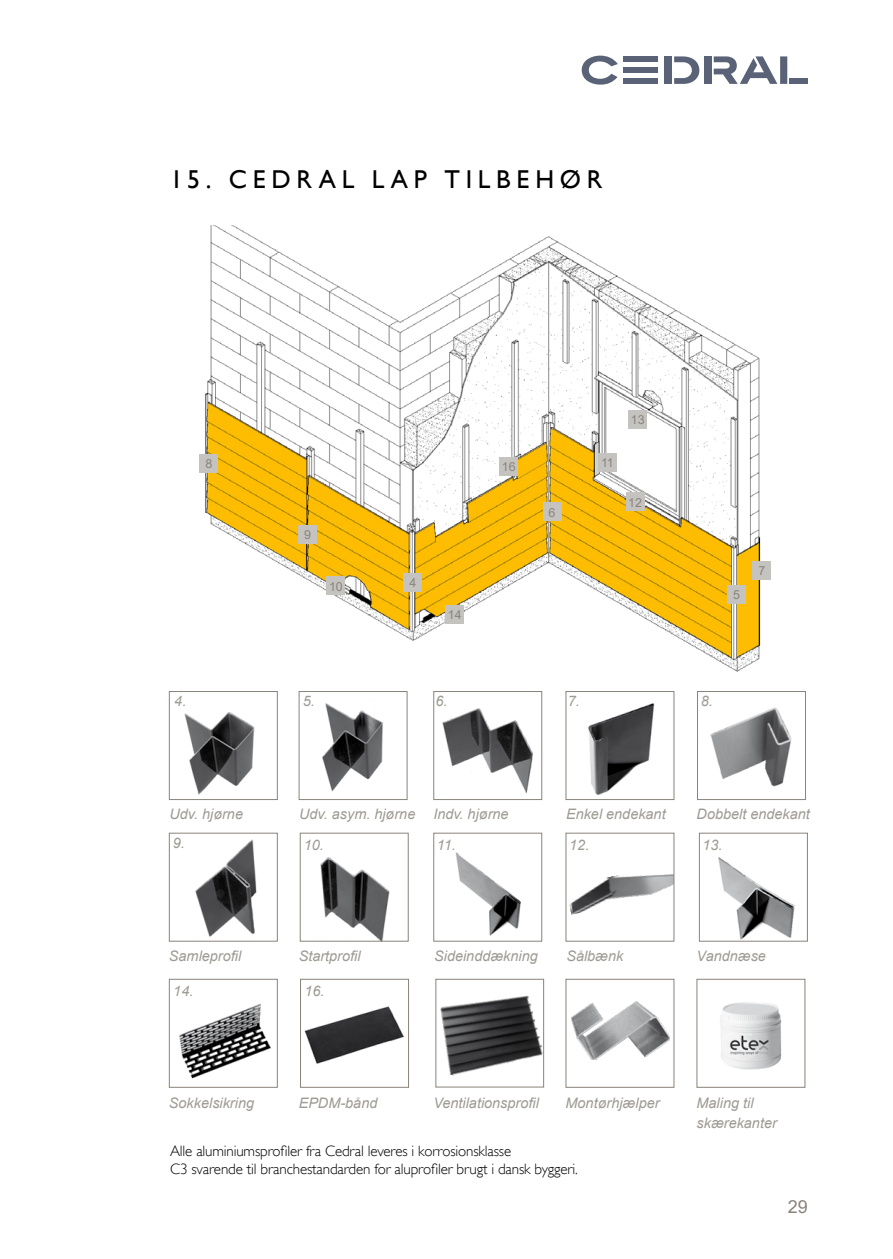
<style>
.page{position:relative;width:893px;height:1259px;background:#fff}
.page>*{position:absolute;margin:0;border:0;box-sizing:border-box;transform-origin:0 0}
.t1{font:25.8px "Gill Sans";letter-spacing:.225em;color:#000}
.t2{font:18px "Arial";color:#8a837b}
.t3{font:300 15px/18px "Gill Sans";letter-spacing:-.01em;color:#000}
.t4{font:italic 14.4px/20.1px "Arial";color:#9e9a94}
.t5{font:12.3px "Arial";color:#8a837b}
</style>
<div class="page">
<svg style="left:582px;top:56px;width:36px;height:29px"></svg>
<div style="left:704px;top:56px;width:7px;height:28px;background:#596276"></div>
<div style="left:664px;top:56px;width:8px;height:28px;background:#596276"></div>
<svg style="left:674px;top:56px;width:25px;height:28px"></svg>
<div style="left:623px;top:56px;width:34px;height:6px;background:#596276"></div>
<div style="left:623px;top:78px;width:34px;height:6px;background:#596276"></div>
<div style="left:623px;top:67px;width:34px;height:6px;background:#596276"></div>
<div style="left:790px;top:78px;width:18px;height:6px;background:#596276"></div>
<svg style="left:714px;top:56px;width:73px;height:28px"></svg>
<img style="left:720px;top:1002px;width:62px;height:68px">
<div style="left:697px;top:979px;width:108px;height:108px;border:1px solid #8a837b"></div>
<img style="left:571px;top:1001px;width:99px;height:58px">
<img style="left:440px;top:995px;width:102px;height:81px">
<div style="left:435px;top:979px;width:109px;height:108px;border:1px solid #8a837b"></div>
<img style="left:184px;top:712px;width:71px;height:83px">
<div style="left:169px;top:691px;width:109px;height:109px;border:1px solid #8a837b"></div>
<img style="left:320px;top:857px;width:70px;height:82px">
<div style="left:300px;top:833px;width:109px;height:108px;border:1px solid #8a837b"></div>
<img style="left:455px;top:852px;width:67px;height:84px">
<div style="left:433px;top:833px;width:109px;height:108px;border:1px solid #8a837b"></div>
<img style="left:569px;top:874px;width:103px;height:41px">
<img style="left:718px;top:857px;width:77px;height:82px">
<div style="left:699px;top:833px;width:109px;height:108px;border:1px solid #8a837b"></div>
<img style="left:179px;top:1003px;width:92px;height:76px">
<div style="left:169px;top:979px;width:109px;height:108px;border:1px solid #8a837b"></div>
<img style="left:304px;top:1006px;width:100px;height:58px">
<div style="left:300px;top:979px;width:109px;height:108px;border:1px solid #8a837b"></div>
<img style="left:322px;top:703px;width:61px;height:89px">
<div style="left:299px;top:691px;width:108px;height:109px;border:1px solid #8a837b"></div>
<img style="left:442px;top:708px;width:91px;height:85px">
<div style="left:433px;top:691px;width:109px;height:109px;border:1px solid #8a837b"></div>
<img style="left:588px;top:703px;width:67px;height:92px">
<div style="left:566px;top:691px;width:108px;height:109px;border:1px solid #8a837b"></div>
<img style="left:710px;top:707px;width:82px;height:80px">
<div style="left:697px;top:691px;width:109px;height:109px;border:1px solid #8a837b"></div>
<img style="left:195px;top:839px;width:62px;height:98px">
<div style="left:169px;top:833px;width:109px;height:108px;border:1px solid #8a837b"></div>
<img style="left:199px;top:225px;width:572px;height:447px">
<div style="left:327px;top:577px;width:18px;height:18px;background:#c4c3c0"></div>
<div style="left:200px;top:454px;width:18px;height:18px;background:#c4c3c0"></div>
<div style="left:404px;top:573px;width:18px;height:19px;background:#c4c3c0"></div>
<div style="left:727px;top:585px;width:19px;height:19px;background:#c4c3c0"></div>
<div style="left:445px;top:605px;width:19px;height:19px;background:#c4c3c0"></div>
<div style="left:543px;top:503px;width:18px;height:18px;background:#c4c3c0"></div>
<div style="left:298px;top:525px;width:19px;height:19px;background:#c4c3c0"></div>
<div style="left:598px;top:453px;width:19px;height:18px;background:#c4c3c0"></div>
<div style="left:628px;top:410px;width:19px;height:19px;background:#c4c3c0"></div>
<div style="left:499px;top:457px;width:19px;height:19px;background:#c4c3c0"></div>
<div style="left:626px;top:493px;width:18px;height:18px;background:#c4c3c0"></div>
<div style="left:753px;top:561px;width:18px;height:18px;background:#c4c3c0"></div>
<h1 class="t1" style="left:170px;top:164px;width:434px">15. CEDRAL LAP TILBEHØR</h1>
<p class="t5" style="left:205px;top:455px;width:8px">8</p>
<p class="t4" style="left:174px;top:691px;width:14px">4.</p>
<p class="t5" style="left:304px;top:526px;width:8px">9</p>
<p class="t5" style="left:329px;top:578px;width:15px">10</p>
<p class="t4" style="left:303px;top:691px;width:14px">5.</p>
<p class="t5" style="left:409px;top:574px;width:8px">4</p>
<p class="t5" style="left:448px;top:606px;width:15px">14</p>
<p class="t4" style="left:435px;top:691px;width:14px">6.</p>
<p class="t5" style="left:502px;top:458px;width:15px">16</p>
<p class="t5" style="left:549px;top:504px;width:8px">6</p>
<p class="t5" style="left:601px;top:454px;width:14px">11</p>
<p class="t5" style="left:631px;top:411px;width:15px">13</p>
<p class="t5" style="left:628px;top:494px;width:15px">12</p>
<p class="t4" style="left:568px;top:691px;width:14px">7.</p>
<p class="t5" style="left:733px;top:586px;width:8px">5</p>
<p class="t5" style="left:758px;top:562px;width:8px">7</p>
<p class="t4" style="left:701px;top:691px;width:14px">8.</p>
<p class="t4" style="left:169px;top:804px;width:75px">Udv. hjørne</p>
<p class="t4" style="left:299px;top:804px;width:118px">Udv. asym. hjørne</p>
<p class="t4" style="left:433px;top:804px;width:77px">Indv. hjørne</p>
<p class="t4" style="left:566px;top:804px;width:101px">Enkel endekant</p>
<p class="t4" style="left:697px;top:804px;width:115px">Dobbelt endekant</p>
<p class="t4" style="left:173px;top:833px;width:14px">9.</p>
<p class="t4" style="left:304px;top:835px;width:22px">10.</p>
<p class="t4" style="left:437px;top:835px;width:21px">11.</p>
<p class="t4" style="left:569px;top:835px;width:22px">12.</p>
<p class="t4" style="left:702px;top:835px;width:22px">13.</p>
<p class="t4" style="left:169px;top:945px;width:74px">Samleprofil</p>
<p class="t4" style="left:299px;top:945px;width:63px">Startprofil</p>
<p class="t4" style="left:434px;top:945px;width:105px">Sideinddækning</p>
<p class="t4" style="left:566px;top:945px;width:59px">Sålbænk</p>
<p class="t4" style="left:697px;top:945px;width:71px">Vandnæse</p>
<p class="t4" style="left:173px;top:981px;width:22px">14.</p>
<p class="t4" style="left:304px;top:981px;width:22px">16.</p>
<p class="t4" style="left:169px;top:1092px;width:87px">Sokkelsikring</p>
<p class="t4" style="left:299px;top:1092px;width:80px">EPDM-bånd</p>
<p class="t4" style="left:433px;top:1092px;width:107px">Ventilationsprofil</p>
<p class="t4" style="left:566px;top:1092px;width:95px">Montørhjælper</p>
<p class="t4" style="left:697px;top:1092px;width:82px">Maling til skærekanter</p>
<p class="t3" style="left:170px;top:1141px;width:409px">Alle aluminiumsprofiler fra Cedral leveres i korrosionsklasse<br>C3 svarende til branchestandarden for aluprofiler brugt i dansk byggeri.</p>
<p class="t2" style="left:788px;top:1193px;width:22px">29</p>
</div>
